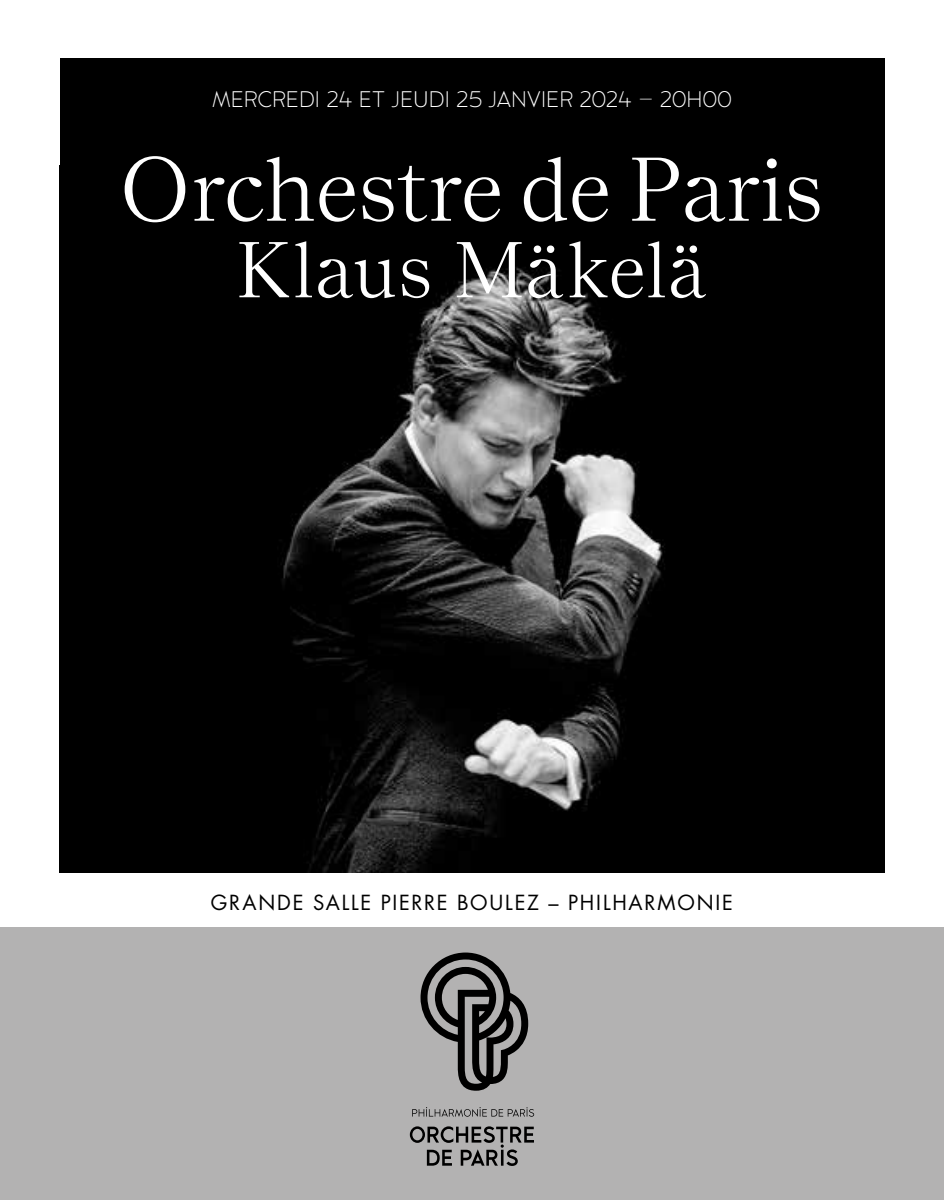
<style>
.page{position:relative;width:944px;height:1200px;background:#fff}
.page>*{position:absolute;margin:0;border:0;box-sizing:border-box;transform-origin:0 0}
.t1{font:90px "Nantes";color:#fff}
.t2{font:78.75px "Nantes";letter-spacing:.02em;color:#fff}
.t3{font:22.5px "Philharmonique";letter-spacing:.02em;color:#fff}
.t4{font:20.25px "Futura LTW1 G";letter-spacing:.09em;color:#000}
</style>
<div class="page">
<div style="left:0;top:927px;width:944px;height:272px;background:#b3b2b2"></div>
<svg style="left:410px;top:1126px;width:124px;height:39px"></svg>
<svg style="left:421px;top:952px;width:107px;height:138px"></svg>
<svg style="left:412px;top:1107px;width:122px;height:9px"></svg>
<div style="left:60px;top:58px;width:824px;height:284px;background:#000"></div>
<img style="left:60px;top:267px;width:824px;height:604px">
<p class="t3" style="left:212px;top:85px;width:521px">MERCREDI 24 ET JEUDI 25 JANVIER 2024 – 20H00</p>
<h1 class="t1" style="left:121px;top:126px;width:704px">Orchestre de Paris</h1>
<h2 class="t2" style="left:238px;top:214px;width:470px">Klaus Mäkelä</h2>
<p class="t4" style="left:211px;top:885px;width:524px">GRANDE SALLE PIERRE BOULEZ – PHILHARMONIE</p>
</div>
